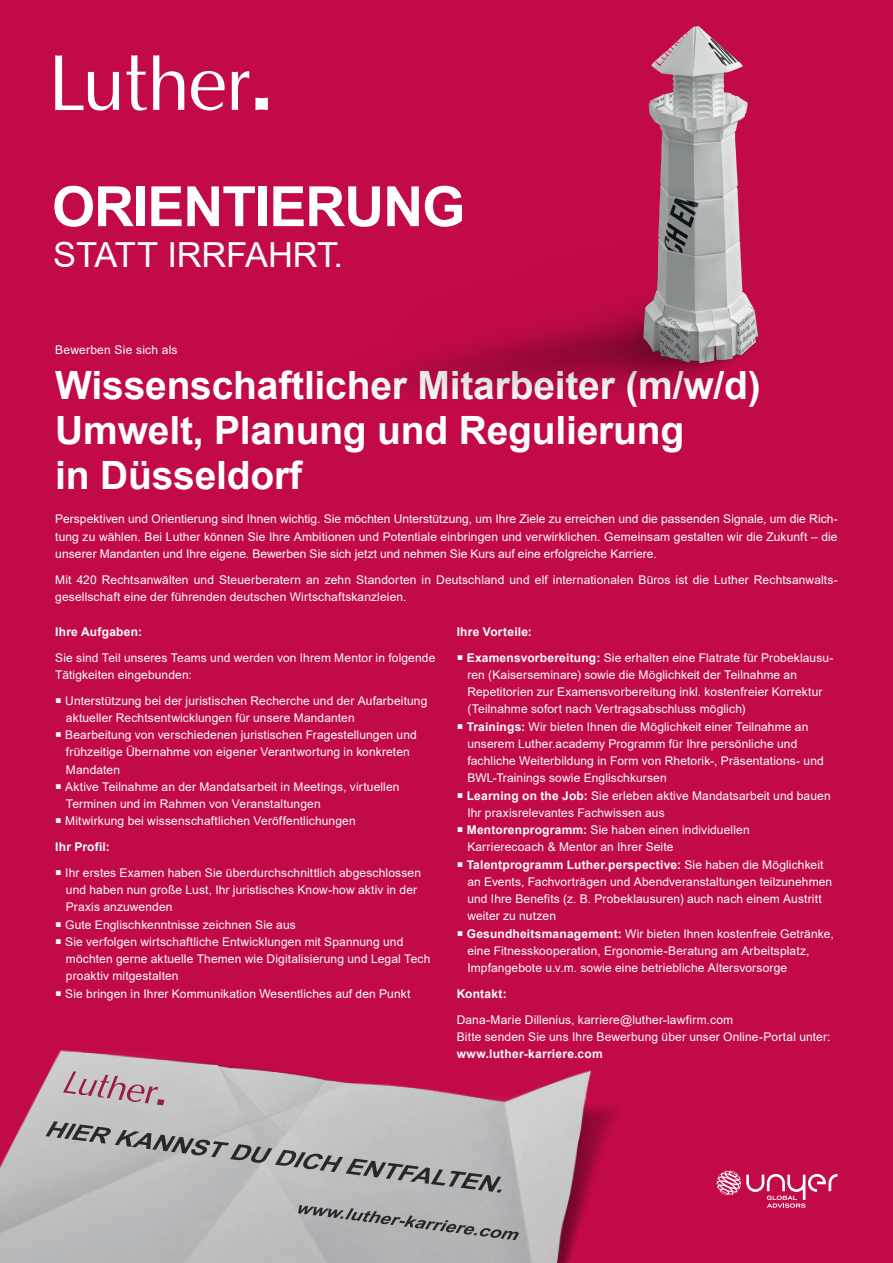
<style>
.page{position:relative;width:893px;height:1263px;background:#c30a49}
.page>*{position:absolute;margin:0;border:0;box-sizing:border-box;transform-origin:0 0}
.t1{font:700 55.5px "Arial";letter-spacing:-.02em;color:#fff}
.t2{font:700 39px/45px "Arial";letter-spacing:-.005em;color:#fff}
.t3{font:34.5px "Arial";letter-spacing:-.005em;color:#fff}
.t4{font:12px/17.2px "Arial";letter-spacing:.01em;color:#fff}
.t5{font:700 12px "Arial";letter-spacing:.02em;color:#fff}
.s1{font-weight:700}
</style>
<div class="page">
<svg style="left:719px;top:1170px;width:119px;height:38px"></svg>
<img style="left:0;top:1050px;width:719px;height:213px">
<svg style="left:63px;top:1071px;width:102px;height:34px"></svg>
<svg style="left:46px;top:1121px;width:456px;height:72px"></svg>
<svg style="left:298px;top:1205px;width:221px;height:35px"></svg>
<svg style="left:191px;top:71px;width:28px;height:40px"></svg>
<svg style="left:55px;top:55px;width:64px;height:56px"></svg>
<svg style="left:153px;top:55px;width:31px;height:55px"></svg>
<svg style="left:126px;top:55px;width:21px;height:56px"></svg>
<img style="left:219px;top:25px;width:540px;height:368px">
<h1 class="t1" style="left:52px;top:168px;width:415px">ORIENTIERUNG</h1>
<h3 class="t3" style="left:53px;top:231px;width:291px">STATT IRRFAHRT.</h3>
<p class="t4" style="left:55px;top:341px;width:124px">Bewerben Sie sich als</p>
<h2 class="t2" style="left:55px;top:364px;width:707px">Wissenschaftlicher Mitarbeiter (m/w/d)<br>Umwelt, Planung und Regulierung<br>in Düsseldorf</h2>
<p class="t4" style="left:55px;top:510px;width:784px;text-align:justify">Perspektiven und Orientierung sind Ihnen wichtig. Sie möchten Unterstützung, um Ihre Ziele zu erreichen und die passenden Signale, um die Rich&shy;tung zu wählen. Bei Luther können Sie Ihre Ambitionen und Potentiale einbringen und verwirklichen. Gemeinsam gestalten wir die Zukunft – die unserer Mandanten und Ihre eigene. Bewerben Sie sich jetzt und nehmen Sie Kurs auf eine erfolgreiche Karriere.</p>
<p class="t4" style="left:55px;top:571px;width:784px">Mit 420 Rechtsanwälten und Steuerberatern an zehn Standorten in Deutschland und elf internationalen Büros ist die Luther Rechtsanwalts&shy;gesellschaft eine der führenden deutschen Wirtschaftskanzleien.</p>
<p class="t5" style="left:55px;top:623px;width:88px">Ihre Aufgaben:</p>
<p class="t4" style="left:55px;top:649px;width:382px">Sie sind Teil unseres Teams und werden von Ihrem Mentor in folgende<br>Tätigkeiten eingebunden:</p>
<p class="t4" style="left:65px;top:692px;width:364px">Unterstützung bei der juristischen Recherche und der Aufarbeitung aktueller Rechtsentwicklungen für unsere Mandanten<br>Bearbeitung von verschiedenen juristischen Fragestellungen und frühzeitige Übernahme von eigener Verantwortung in konkreten Mandaten<br>Aktive Teilnahme an der Mandatsarbeit in Meetings, virtuellen Terminen und im Rahmen von Veranstaltungen<br>Mitwirkung bei wissenschaftlichen Veröffentlichungen</p>
<p class="t5" style="left:55px;top:838px;width:56px">Ihr Profil:</p>
<p class="t4" style="left:65px;top:864px;width:367px">Ihr erstes Examen haben Sie überdurchschnittlich abgeschlossen und haben nun große Lust, Ihr juristisches Know-how aktiv in der Praxis anzuwenden<br>Gute Englischkenntnisse zeichnen Sie aus<br>Sie verfolgen wirtschaftliche Entwicklungen mit Spannung und möchten gerne aktuelle Themen wie Digitalisierung und Legal Tech proaktiv mitgestalten<br>Sie bringen in Ihrer Kommunikation Wesentliches auf den Punkt</p>
<p class="t4" style="left:467px;top:619px;width:368px;line-height:25.8px;text-indent:-10px"><span class="s1">Ihre Vorteile:<br>Examensvorbereitung:</span> Sie erhalten eine Flatrate für Probeklausu-</p>
<p class="t4" style="left:467px;top:666px;width:369px">ren (Kaiserseminare) sowie die Möglichkeit der Teilnahme an Repetitorien zur Examensvorbereitung inkl. kostenfreier Korrektur (Teilnahme sofort nach Vertragsabschluss möglich)<br><span class="s1">Trainings:</span> Wir bieten Ihnen die Möglichkeit einer Teilnahme an unserem Luther.academy Programm für Ihre persönliche und fachliche Weiterbildung in Form von Rhetorik-, Präsentations- und BWL-Trainings sowie Englischkursen<br><span class="s1">Learning on the Job:</span> Sie erleben aktive Mandatsarbeit und bauen Ihr praxisrelevantes Fachwissen aus<br><span class="s1">Mentorenprogramm:</span> Sie haben einen individuellen<br>Karrierecoach &amp; Mentor an Ihrer Seite<br><span class="s1">Talentprogramm Luther.perspective:</span> Sie haben die Möglichkeit an Events, Fachvorträgen und Abendveranstaltungen teilzunehmen und Ihre Benefits (z. B. Probeklausuren) auch nach einem Austritt weiter zu nutzen<br><span class="s1">Gesundheitsmanagement:</span> Wir bieten Ihnen kostenfreie Getränke, eine Fitnesskooperation, Ergonomie-Beratung am Arbeitsplatz, Impfangebote u.v.m. sowie eine betriebliche Altersvorsorge</p>
<p class="t5" style="left:457px;top:985px;width:51px">Kontakt:</p>
<p class="t4" style="left:457px;top:1011px;width:375px">Dana-Marie Dillenius, karriere@luther-lawfirm.com<br>Bitte senden Sie uns Ihre Bewerbung über unser Online-Portal unter:</p>
<p class="t5" style="left:457px;top:1045px;width:147px">www.luther-karriere.com</p>
</div>
